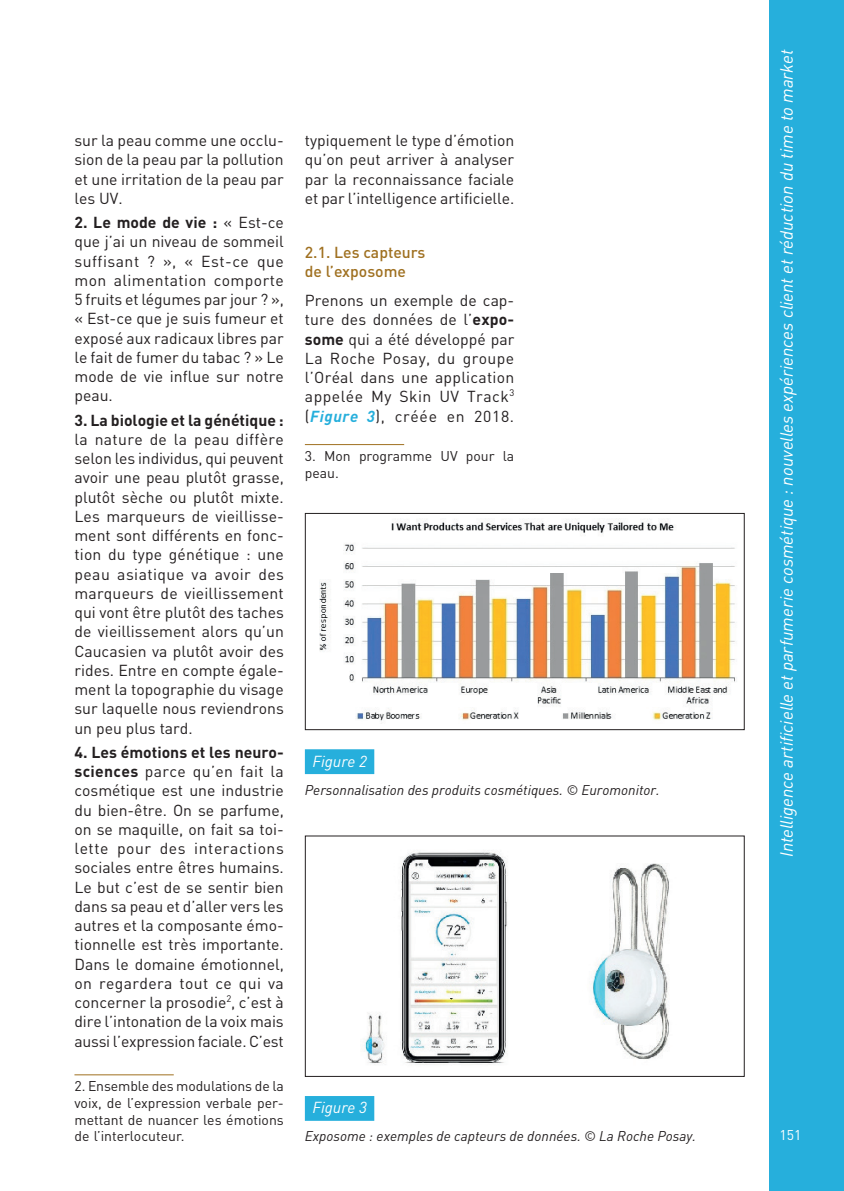
<style>
.page{position:relative;width:844px;height:1191px;background:#fff}
.page>*{position:absolute;margin:0;border:0;box-sizing:border-box;transform-origin:0 0}
.t1{font:italic 17.5px "DINOT";color:#fff}
.t2{font:15.75px/19.2px "DINOT";color:#231f20;text-align:justify}
.t3{font:500 15.75px/19.2px "DINOT";color:#9f7020}
.t4{font:700 15.75px "DINOT";color:#231f20}
.t5{font:italic 15.75px "DINOT";color:#fff}
.t6{font:14px/16.6px "DINOT";color:#231f20}
.t7{font:italic 14px "DINOT";color:#231f20}
.t8{font:14px "DINOT";color:#fff}
.s1{font-weight:700}
.s2{font-weight:700;font-style:italic;color:#26afdc}
</style>
<div class="page">
<div style="left:769px;top:0;width:74px;height:1191px;background:#26afdc"></div>
<hr style="left:305px;top:444px;width:99px;height:1px;background:#9f7020">
<hr style="left:74px;top:1074px;width:100px;height:1px;background:#9f7020">
<div style="left:305px;top:749px;width:69px;height:25px;background:#26afdc"></div>
<div style="left:305px;top:1096px;width:69px;height:24px;background:#26afdc"></div>
<img style="left:319px;top:521px;width:418px;height:200px">
<div style="left:305px;top:513px;width:439px;height:217px;border:1px solid #231f20"></div>
<img style="left:361px;top:852px;width:308px;height:213px">
<p class="t2" style="left:74px;top:130px;width:211px">sur la peau comme une occlu&shy;sion de la peau par la pollution et une irritation de la peau par les UV.</p>
<p class="t2" style="left:74px;top:212px;width:211px"><span class="s1">2. Le mode de vie :</span> « Est-ce que j’ai un niveau de sommeil suffisant ? », « Est-ce que mon alimentation comporte 5 fruits et légumes par jour ? », « Est-ce que je suis fumeur et exposé aux radicaux libres par le fait de fumer du tabac ? » Le mode de vie influe sur notre peau.</p>
<p class="t4" style="left:74px;top:409px;width:211px">3. La biologie et la génétique :</p>
<p class="t2" style="left:74px;top:429px;width:211px">la nature de la peau diffère selon les individus, qui peuvent avoir une peau plutôt grasse, plutôt sèche ou plutôt mixte.<br>Les marqueurs de vieillisse&shy;ment sont différents en fonc&shy;tion du type génétique : une peau asiatique va avoir des marqueurs de vieillissement qui vont être plutôt des taches de vieillissement alors qu’un Caucasien va plutôt avoir des rides. Entre en compte égale&shy;ment la topographie du visage sur laquelle nous reviendrons un peu plus tard.</p>
<p class="t2" style="left:74px;top:742px;width:211px"><span class="s1">4. Les émotions et les neuro&shy;sciences</span> parce qu’en fait la cosmétique est une industrie du bien-être. On se parfume, on se maquille, on fait sa toi&shy;lette pour des interactions sociales entre êtres humains.<br>Le but c’est de se sentir bien dans sa peau et d’aller vers les autres et la composante émo&shy;tionnelle est très importante.<br>Dans le domaine émotionnel, on regardera tout ce qui va concerner la prosodie<sup>2</sup>, c’est à dire l’intonation de la voix mais aussi l’expression faciale. C’est</p>
<p class="t6" style="left:74px;top:1077px;width:211px;text-align:justify">2. Ensemble des modulations de la voix, de l’expression verbale per&shy;mettant de nuancer les émotions de l’interlocuteur.</p>
<p class="t2" style="left:305px;top:130px;width:211px">typiquement le type d’émotion qu’on peut arriver à analyser par la reconnaissance faciale et par l’intelligence artificielle.</p>
<p class="t3" style="left:305px;top:242px;width:122px">2.1. Les capteurs de l’exposome</p>
<p class="t2" style="left:305px;top:291px;width:211px">Prenons un exemple de cap&shy;ture des données de l’<span class="s1">expo&shy;some</span> qui a été développé par La Roche Posay, du groupe l’Oréal dans une application appelée My Skin UV Track<sup>3 </sup>(<span class="s2">Figure 3</span>), créée en 2018.</p>
<p class="t6" style="left:305px;top:447px;width:211px">3. Mon programme UV pour la peau.</p>
<p class="t5" style="left:312px;top:751px;width:56px">Figure 2</p>
<p class="t7" style="left:305px;top:781px;width:356px">Personnalisation des produits cosmétiques. © Euromonitor.</p>
<p class="t5" style="left:312px;top:1098px;width:56px">Figure 3</p>
<p class="t7" style="left:305px;top:1127px;width:392px">Exposome : exemples de capteurs de données. © La Roche Posay.</p>
<p class="t1" style="left:775px;top:857px;width:809px;rotate:-90deg">Intelligence artificielle et parfumerie cosmétique : nouvelles expériences client et réduction du time to market</p>
<p class="t8" style="left:779px;top:1125px;width:23px">151</p>
</div>
